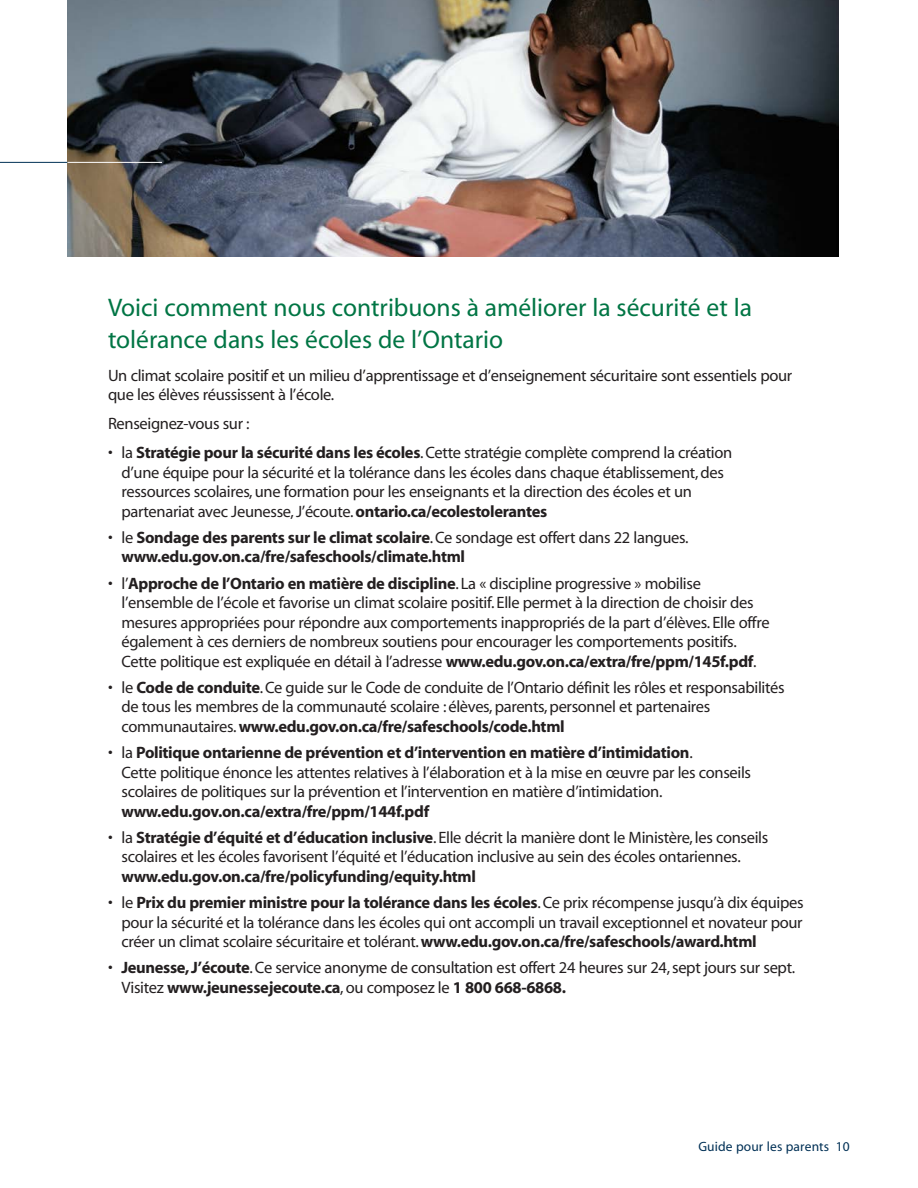
<style>
.page{position:relative;width:918px;height:1188px;background:#fff}
.page>*{position:absolute;margin:0;border:0;box-sizing:border-box;transform-origin:0 0}
.t1{font:25.5px/31.5px "Myriad";color:#007544}
.t2{font:16.5px/19.5px "Myriad";letter-spacing:-.02em;color:#231f20}
.t3{font:700 16.5px/19.5px "Myriad";letter-spacing:-.02em;color:#231f20}
.t4{font:13.5px "Myriad";letter-spacing:.01em;color:#003055}
.s1{font-weight:700}
.s2{font-weight:400}
</style>
<div class="page">
<img style="left:68px;top:0;width:770px;height:256px">
<hr style="left:0;top:162px;width:68px;height:1px;background:#003055">
<hr style="left:68px;top:162px;width:94px;height:1px;background:#fff">
<h2 class="t1" style="left:108px;top:293px;width:645px">Voici comment nous contribuons à améliorer la sécurité et la tolérance dans les écoles de l’Ontario</h2>
<p class="t2" style="left:108px;top:366px;width:686px">Un climat scolaire positif et un milieu d’apprentissage et d’enseignement sécuritaire sont essentiels pour que les élèves réussissent à l’école.</p>
<p class="t2" style="left:108px;top:415px;width:143px">Renseignez-vous sur :</p>
<p class="t2" style="left:121px;top:443px;width:612px;text-indent:-13px">• la <span class="s1">Stratégie pour la sécurité dans les écoles</span>. Cette stratégie complète comprend la création d’une équipe pour la sécurité et la tolérance dans les écoles dans chaque établissement, des ressources scolaires, une formation pour les enseignants et la direction des écoles et un partenariat avec Jeunesse, J’écoute. <span class="s1">ontario.ca/ecolestolerantes</span></p>
<p class="t3" style="left:122px;top:528px;width:569px;text-indent:-14px"><span class="s2">• le</span> Sondage des parents sur le climat scolaire<span class="s2">. Ce sondage est offert dans 22 langues. </span>www.edu.gov.on.ca/fre/safeschools/climate.html</p>
<p class="t2" style="left:122px;top:574px;width:650px;text-indent:-14px">• l’<span class="s1">Approche de l’Ontario en matière de discipline</span>. La « discipline progressive » mobilise l’ensemble de l’école et favorise un climat scolaire positif. Elle permet à la direction de choisir des mesures appropriées pour répondre aux comportements inappropriés de la part d’élèves. Elle offre également à ces derniers de nombreux soutiens pour encourager les comportements positifs.<br>Cette politique est expliquée en détail à l’adresse <span class="s1">www.edu.gov.on.ca/extra/fre/ppm/145f.pdf</span>.</p>
<p class="t2" style="left:122px;top:678px;width:665px;text-indent:-14px">• le <span class="s1">Code de conduite</span>. Ce guide sur le Code de conduite de l’Ontario définit les rôles et responsabilités de tous les membres de la communauté scolaire : élèves, parents, personnel et partenaires communautaires. <span class="s1">www.edu.gov.on.ca/fre/safeschools/code.html</span></p>
<p class="t2" style="left:122px;top:743px;width:631px;text-indent:-14px">• la <span class="s1">Politique ontarienne de prévention et d’intervention en matière d’intimidation</span>.<br>Cette politique énonce les attentes relatives à l’élaboration et à la mise en œuvre par les conseils scolaires de politiques sur la prévention et l’intervention en matière d’intimidation. <span class="s1">www.edu.gov.on.ca/extra/fre/ppm/144f.pdf</span></p>
<p class="t2" style="left:122px;top:828px;width:648px;text-indent:-14px">• la <span class="s1">Stratégie d’équité et d’éducation inclusive</span>. Elle décrit la manière dont le Ministère, les conseils scolaires et les écoles favorisent l’équité et l’éducation inclusive au sein des écoles ontariennes. <span class="s1">www.edu.gov.on.ca/fre/policyfunding/equity.html</span></p>
<p class="t2" style="left:122px;top:893px;width:684px;text-align:justify;text-indent:-14px">• le <span class="s1">Prix du premier ministre pour la tolérance dans les écoles</span>. Ce prix récompense jusqu’à dix équipes pour la sécurité et la tolérance dans les écoles qui ont accompli un travail exceptionnel et novateur pour créer un climat scolaire sécuritaire et tolérant. <span class="s1">www.edu.gov.on.ca/fre/safeschools/award.html</span></p>
<p class="t2" style="left:122px;top:959px;width:675px;text-indent:-14px">• <span class="s1">Jeunesse, J’écoute</span>. Ce service anonyme de consultation est offert 24 heures sur 24, sept jours sur sept.<br>Visitez <span class="s1">www.jeunessejecoute.ca</span>, ou composez le <span class="s1">1 800 668-6868.</span></p>
<p class="t4" style="left:698px;top:1139px;width:153px">Guide pour les parents 10</p>
</div>
